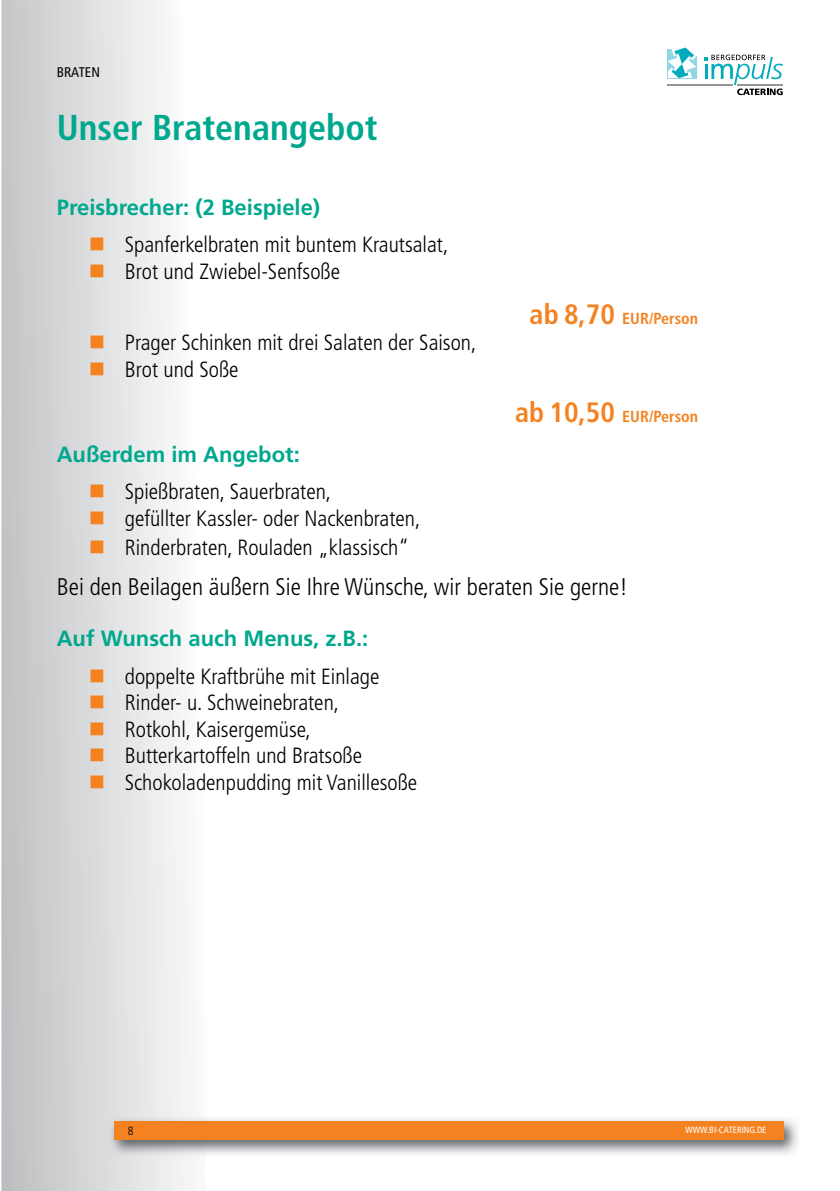
<style>
.page{position:relative;width:840px;height:1191px;background:#fff}
.page>*{position:absolute;margin:0;border:0;box-sizing:border-box;transform-origin:0 0}
.t1{font:700 condensed 36px "Frutiger";color:#00a88e}
.t2{font:300 condensed 24px "Frutiger";color:#000}
.t3{font:300 condensed 22px "Frutiger";color:#000}
.t4{font:700 22px "Frutiger";color:#00a88e}
.t5{font:700 condensed 16px "Frutiger";color:#f58220}
.t6{font:condensed 14px "Frutiger";color:#000}
.t7{font:300 condensed 12px "Frutiger";color:#000}
.t8{font:condensed 9.2px "Frutiger";color:#fff}
.s1{color:#f58220}
.s2{font-size:28px}
</style>
<div class="page">
<svg style="left:1px;top:0;width:197px;height:1191px"></svg>
<svg style="left:667px;top:48px;width:29px;height:31px"></svg>
<svg style="left:704px;top:55px;width:78px;height:40px"></svg>
<hr style="left:737px;top:84px;width:45px;height:1px;background:#939598">
<hr style="left:666px;top:84px;width:66px;height:1px;background:#939598">
<img style="left:109px;top:1116px;width:689px;height:40px">
<div style="left:114px;top:1121px;width:669px;height:19px;background:#f58220"></div>
<p class="t6" style="left:57px;top:64px;width:45px">BRATEN</p>
<h1 class="t1" style="left:57px;top:107px;width:322px">Unser Bratenangebot</h1>
<p class="t4" style="left:57px;top:194px;width:265px">Preisbrecher: (2 Beispiele)</p>
<p class="t3" style="left:89px;top:232px;width:361px"><span class="s1">■</span> Spanferkelbraten mit buntem Krautsalat,</p>
<p class="t3" style="left:89px;top:259px;width:253px"><span class="s1">■</span> Brot und Zwiebel-Senfsoße</p>
<p class="t3" style="left:89px;top:330px;width:389px"><span class="s1">■</span> Prager Schinken mit drei Salaten der Saison,</p>
<p class="t3" style="left:89px;top:356px;width:151px"><span class="s1">■</span> Brot und Soße</p>
<p class="t5" style="left:529px;top:309px;width:170px"><span class="s2">ab 8,70</span> EUR/Person</p>
<p class="t5" style="left:514px;top:406px;width:184px"><span class="s2">ab 10,50</span> EUR/Person</p>
<p class="t4" style="left:57px;top:441px;width:244px">Außerdem im Angebot:</p>
<p class="t3" style="left:89px;top:479px;width:244px"><span class="s1">■</span> Spießbraten, Sauerbraten,</p>
<p class="t3" style="left:89px;top:506px;width:333px"><span class="s1">■</span> gefüllter Kassler- oder Nackenbraten,</p>
<p class="t3" style="left:89px;top:534px;width:321px"><span class="s1">■</span> Rinderbraten, Rouladen „klassisch“</p>
<p class="t2" style="left:57px;top:573px;width:572px">Bei den Beilagen äußern Sie Ihre Wünsche, wir beraten Sie gerne!</p>
<p class="t4" style="left:57px;top:625px;width:313px">Auf Wunsch auch Menus, z.B.:</p>
<p class="t3" style="left:89px;top:664px;width:292px"><span class="s1">■</span> doppelte Kraftbrühe mit Einlage</p>
<p class="t3" style="left:89px;top:690px;width:252px"><span class="s1">■</span> Rinder- u. Schweinebraten,</p>
<p class="t3" style="left:89px;top:716px;width:223px"><span class="s1">■</span> Rotkohl, Kaisergemüse,</p>
<p class="t3" style="left:89px;top:743px;width:275px"><span class="s1">■</span> Butterkartoffeln und Bratsoße</p>
<p class="t3" style="left:89px;top:769px;width:330px"><span class="s1">■</span> Schokoladenpudding mit Vanillesoße</p>
<p class="t7" style="left:128px;top:1123px;width:7px">8</p>
<p class="t8" style="left:685px;top:1125px;width:82px">WWW.BI-CATERING.DE</p>
</div>
